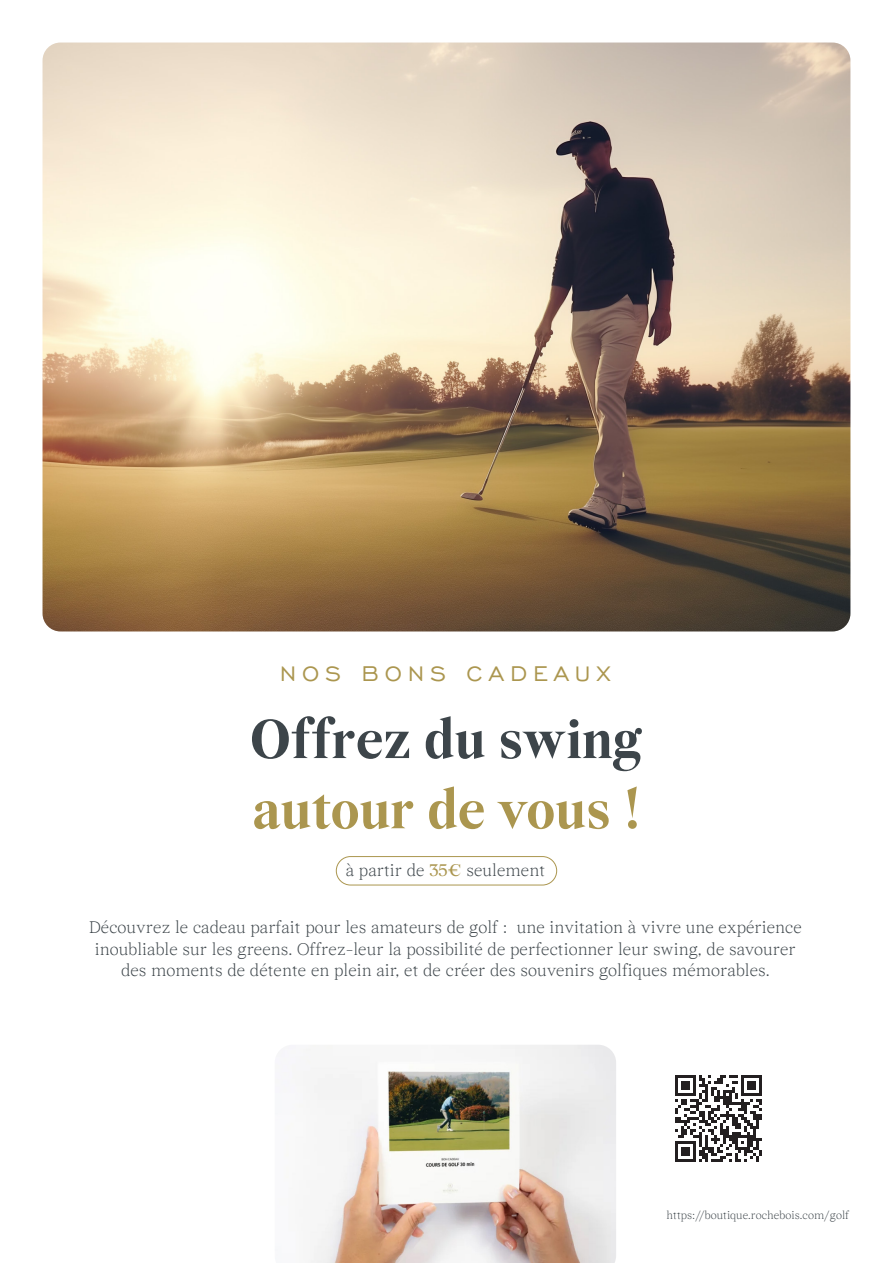
<style>
.page{position:relative;width:893px;height:1263px;background:#fff}
.page>*{position:absolute;margin:0;border:0;box-sizing:border-box;transform-origin:0 0}
.t1{font:700 58.5px "Wremena";color:#3d454a}
.t2{font:700 58.5px "Wremena";color:#ab964f}
.t3{font:27px "Engravers Gothic BT";letter-spacing:.215em;color:#ab964f}
.t4{font:300 18px/21.6px "Wremena";color:#3d454a;text-align:center}
.t5{font:300 12px "Wremena";color:#3d454a}
.s1{font-weight:400;color:#ab964f}
</style>
<div class="page">
<img style="left:43px;top:43px;width:807px;height:588px">
<svg style="left:675px;top:1075px;width:87px;height:86px"></svg>
<div style="left:336px;top:856px;width:221px;height:29px;border:1px solid #ab964f;border-radius:14px"></div>
<img style="left:306px;top:1045px;width:310px;height:218px">
<p class="t3" style="left:280px;top:659px;width:332px">NOS BONS CADEAUX</p>
<p class="t1" style="left:250px;top:705px;width:395px">Offrez du swing</p>
<p class="t2" style="left:253px;top:775px;width:389px">autour de vous !</p>
<p class="t4" style="left:346px;top:859px;width:201px">à partir de <span class="s1">35€</span> seulement</p>
<p class="t4" style="left:89px;top:917px;width:715px">Découvrez le cadeau parfait pour les amateurs de golf : une invitation à vivre une expérience inoubliable sur les greens. Offrez-leur la possibilité de perfectionner leur swing, de savourer des moments de détente en plein air, et de créer des souvenirs golfiques mémorables.</p>
<p class="t5" style="left:666px;top:1208px;width:184px">https://boutique.rochebois.com/golf</p>
</div>
